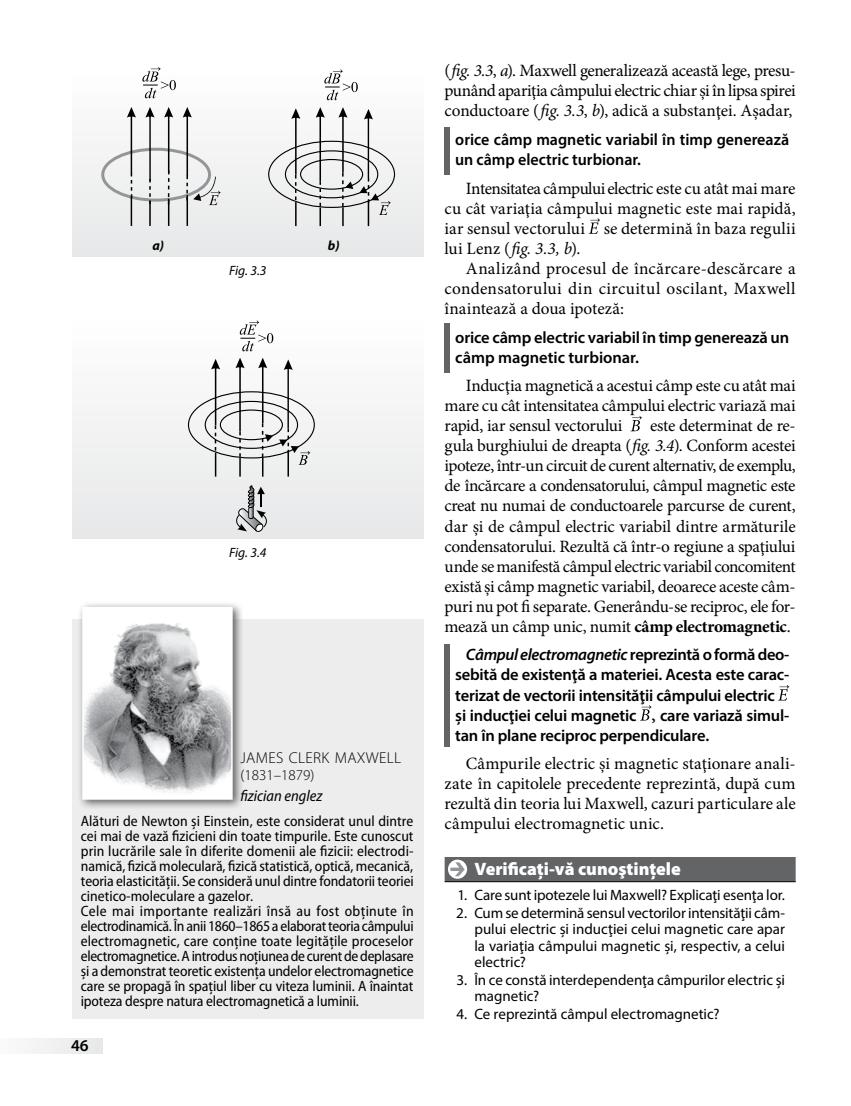
<style>
.page{position:relative;width:851px;height:1106px;background:#fff}
.page>*{position:absolute;margin:0;border:0;box-sizing:border-box;transform-origin:0 0}
.t1{font:900 18px "Myriad Pro";color:#fff}
.t2{font:17.25px/20.1px "Minion Pro";letter-spacing:-.005em;color:#000;text-align:justify}
.t3{font:600 16.5px/20.1px "Myriad Pro";letter-spacing:-.015em;color:#000}
.t4{font:300 15.75px "Myriad Pro";letter-spacing:.02em;color:#000}
.t5{font:italic semi-condensed 15.75px "Myriad Pro";color:#000}
.t6{font:semi-condensed 15px/15px "Myriad Pro";letter-spacing:-.005em;color:#000}
.t7{font:15px/16.2px "Myriad Pro";color:#000;text-align:justify}
.t8{font:300 15px "Myriad Pro";color:#000}
.t9{font:italic 13.5px "Myriad Pro";letter-spacing:-.01em;color:#000}
.t10{font:italic 700 13.5px "Myriad Pro";color:#000}
.s1{font-style:italic}
.s2{font-weight:700}
.s3{font-family:"Minion Pro";font-size:17.25px}
</style>
<div class="page">
<div style="left:0;top:1038px;width:103px;height:15px;background:#f0f1f2"></div>
<div style="left:72px;top:619px;width:351px;height:399px;background:#ededee"></div>
<div style="left:77px;top:601px;width:167px;height:209px;background:#000;opacity:.6"></div>
<img style="left:85px;top:610px;width:145px;height:186px">
<div style="left:82px;top:607px;width:151px;height:192px;border:2px solid #fff"></div>
<div style="left:444px;top:857px;width:351px;height:24px;background:#636466"></div>
<hr style="left:444px;top:881px;width:351px;height:1px;background:#000">
<svg style="left:588px;top:218px;width:12px;height:16px"></svg>
<svg style="left:630px;top:416px;width:12px;height:15px"></svg>
<svg style="left:779px;top:685px;width:10px;height:15px"></svg>
<svg style="left:641px;top:705px;width:10px;height:15px"></svg>
<svg style="left:448px;top:859px;width:19px;height:19px"></svg>
<svg style="left:450px;top:862px;width:14px;height:14px"></svg>
<div style="left:444px;top:127px;width:6px;height:47px;background:#636466"></div>
<div style="left:444px;top:323px;width:6px;height:50px;background:#636466"></div>
<div style="left:444px;top:644px;width:6px;height:102px;background:#636466"></div>
<div style="left:72px;top:64px;width:351px;height:192px;background:#f2f3f3"></div>
<div style="left:101px;top:148px;width:110px;height:54px;border:3px solid #939598;border-radius:50%"></div>
<hr style="left:131px;top:196px;width:1px;height:30px;background:#000">
<hr style="left:149px;top:201px;width:2px;height:25px;background:#000">
<hr style="left:186px;top:195px;width:2px;height:31px;background:#000">
<svg style="left:127px;top:107px;width:9px;height:91px"></svg>
<svg style="left:145px;top:107px;width:9px;height:97px"></svg>
<svg style="left:164px;top:107px;width:9px;height:119px"></svg>
<svg style="left:142px;top:67px;width:34px;height:31px"></svg>
<svg style="left:183px;top:107px;width:37px;height:98px"></svg>
<svg style="left:324px;top:69px;width:34px;height:31px"></svg>
<svg style="left:268px;top:107px;width:127px;height:119px"></svg>
<div style="left:72px;top:315px;width:351px;height:223px;background:#f3f4f4"></div>
<svg style="left:240px;top:320px;width:33px;height:31px"></svg>
<svg style="left:187px;top:358px;width:128px;height:174px"></svg>
<p class="t10" style="left:152px;top:236px;width:13px">a)</p>
<p class="t10" style="left:328px;top:236px;width:13px">b)</p>
<p class="t9" style="left:229px;top:262px;width:39px">Fig. 3.3</p>
<p class="t9" style="left:229px;top:544px;width:39px">Fig. 3.4</p>
<p class="t4" style="left:240px;top:749px;width:154px">JAM ES CLERK MAXWELL</p>
<p class="t8" style="left:240px;top:766px;width:76px">(1831–1879)</p>
<p class="t5" style="left:240px;top:785px;width:83px">fizician englez</p>
<p class="t6" style="left:81px;top:813px;width:334px">Alături de Newton şi Einstein, este considerat unul dintre cei mai de vază fizicieni din toate timpurile. Este cunoscut prin lucrările sale în diferite domenii ale fizicii: electrodi&shy;namică, fizică moleculară, fizică statistică, optică, mecanică, teoria elasticităţii. Se consideră unul dintre fondatorii teoriei cinetico-moleculare a gazelor.<br>Cele mai importante realizări însă au fost obţinute în electrodinamică. În anii 1860–1865 a elaborat teoria câmpului electromagnetic, care conţine toate legităţile proceselor electromagnetice. A introdus noţiunea de curent de deplasare şi a demonstrat teoretic existenţa undelor electromagnetice care se propagă în spaţiul liber cu viteza luminii. A înaintat ipoteza despre natura electromagnetică a luminii.</p>
<p class="t3" style="left:71px;top:1035px;width:19px">46</p>
<p class="t2" style="left:444px;top:61px;width:352px">(<span class="s1">fig. 3.3</span>, <span class="s1">a</span>). Maxwell generalizează această lege, presu&shy;punând apariţia câmpului electric chiar şi în lipsa spirei conductoare (<span class="s1">fig. 3.3</span>, <span class="s1">b</span>), adică a substanţei. Aşadar,</p>
<p class="t3" style="left:455px;top:129px;width:335px">orice câmp magnetic variabil în timp generează un câmp electric turbionar.</p>
<p class="t2" style="left:444px;top:178px;width:352px;text-indent:21px">Intensitatea câmpului electric este cu atât mai mare cu cât variaţia câmpului magnetic este mai rapidă, iar sensul vectorului se determină în baza regulii lui Lenz (<span class="s1">fig. 3.3, b</span>).</p>
<p class="t2" style="left:444px;top:258px;width:352px;text-indent:21px">Analizând procesul de încărcare-descărcare a condensatorului din circuitul oscilant, Maxwell înaintează a doua ipoteză:</p>
<p class="t3" style="left:455px;top:326px;width:335px">orice câmp electric variabil în timp generează un câmp magnetic turbionar.</p>
<p class="t2" style="left:444px;top:376px;width:352px;text-indent:21px">Inducţia magnetică a acestui câmp este cu atât mai mare cu cât intensitatea câmpului electric variază mai rapid, iar sensul vectorului</p>
<p class="t2" style="left:444px;top:416px;width:352px;text-indent:205px">este determinat de re&shy;gula burghiului de dreapta (<span class="s1">fig. 3.4</span>). Conform acestei ipoteze, într-un circuit de curent alternativ, de exemplu, de încărcare a condensatorului, câmpul magnetic este creat nu numai de conductoarele parcurse de curent, dar şi de câmpul electric variabil dintre armăturile condensatorului. Rezultă că într-o regiune a spaţiului unde se manifestă câmpul electric variabil concomitent există şi câmp magnetic variabil, deoarece aceste câm&shy;puri nu pot fi separate. Generându-se reciproc, ele for&shy;mează un câmp unic, numit <span class="s2">câmp electromagnetic</span>.</p>
<p class="t3" style="left:455px;top:644px;width:335px;text-indent:11px"><span class="s1">Câmpul electromagnetic</span> reprezintă o formă deo&shy;sebită de existenţă a materiei. Acesta este carac&shy;terizat de vectorii intensităţii câmpului electric şi inducţiei celui magnetic <span class="s3">,</span> care variază simul&shy;tan în plane reciproc perpendiculare.</p>
<p class="t2" style="left:444px;top:753px;width:352px;text-indent:21px">Câmpurile electric şi magnetic staţionare anali&shy;zate în capitolele precedente reprezintă, după cum rezultă din teoria lui Maxwell, cazuri particulare ale câmpului electromagnetic unic.</p>
<p class="t1" style="left:474px;top:859px;width:208px">Verificaţi-vă cunoştinţele</p>
<p class="t7" style="left:457px;top:886px;width:329px">1. Care sunt ipotezele lui Maxwell? Explicaţi esenţa lor.</p>
<p class="t7" style="left:474px;top:905px;width:312px;text-indent:-18px">2. Cum se determină sensul vectorilor intensităţii câm&shy;pului electric şi inducţiei celui magnetic care apar la variaţia câmpului magnetic şi, respectiv, a celui electric?</p>
<p class="t7" style="left:474px;top:971px;width:312px;text-indent:-18px">3. În ce constă interdependenţa câmpurilor electric şi magnetic?</p>
<p class="t7" style="left:456px;top:1006px;width:264px">4. Ce reprezintă câmpul electromagnetic?</p>
</div>
